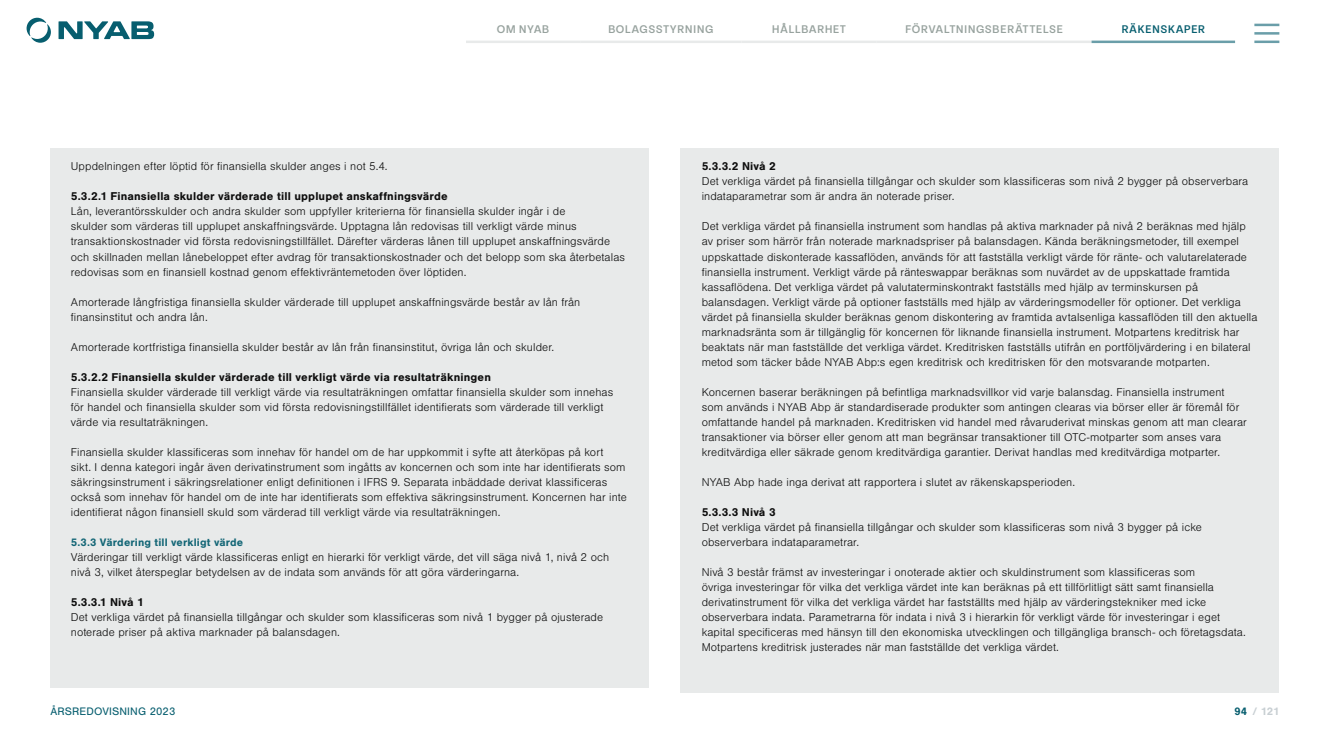
<style>
.page{position:relative;width:1329px;height:745px;background:#fff}
.page>*{position:absolute;margin:0;border:0;box-sizing:border-box;transform-origin:0 0}
.t1{font:500 11.88px "Tenon";letter-spacing:.025em;color:#97a29e}
.t2{font:500 11.88px "Tenon";letter-spacing:.025em;color:#075e6f}
.Accounting_body{font:300 11.75px/15px "Nimbus San";letter-spacing:.01em;color:#0d0d0d}
.Accounting_body-2{font:700 11.75px "Nimbus San";letter-spacing:.01em;color:#0d0d0d}
.Accounting_body-3{font:700 11.25px "Nimbus San";letter-spacing:.015em;color:#136676}
.t3{font:11.25px "Nimbus San";letter-spacing:.01em;color:#075e6f}
.t4{font:700 11.25px "Nimbus San";color:#c8cfd3}
.s1{color:#075e6f}
</style>
<div class="page">
<div style="left:50px;top:148px;width:598px;height:44px;background:#e8eaea"></div>
<div style="left:50px;top:178px;width:598px;height:44px;background:#e8eaea"></div>
<div style="left:50px;top:193px;width:598px;height:104px;background:#e8eaea"></div>
<div style="left:50px;top:283px;width:598px;height:59px;background:#e8eaea"></div>
<div style="left:50px;top:328px;width:598px;height:44px;background:#e8eaea"></div>
<div style="left:50px;top:358px;width:598px;height:44px;background:#e8eaea"></div>
<div style="left:50px;top:373px;width:598px;height:74px;background:#e8eaea"></div>
<div style="left:50px;top:433px;width:598px;height:104px;background:#e8eaea"></div>
<div style="left:50px;top:524px;width:598px;height:43px;background:#e8eaea"></div>
<div style="left:50px;top:538px;width:598px;height:59px;background:#e8eaea"></div>
<div style="left:50px;top:583px;width:598px;height:44px;background:#e8eaea"></div>
<div style="left:50px;top:598px;width:598px;height:48px;background:#e8eaea"></div>
<div style="left:50px;top:643px;width:598px;height:44px;background:#e8eaea"></div>
<div style="left:680px;top:148px;width:599px;height:44px;background:#e8eaea"></div>
<div style="left:680px;top:163px;width:599px;height:59px;background:#e8eaea"></div>
<div style="left:680px;top:208px;width:599px;height:179px;background:#e8eaea"></div>
<div style="left:680px;top:373px;width:599px;height:104px;background:#e8eaea"></div>
<div style="left:680px;top:463px;width:599px;height:44px;background:#e8eaea"></div>
<div style="left:680px;top:493px;width:599px;height:44px;background:#e8eaea"></div>
<div style="left:680px;top:508px;width:599px;height:59px;background:#e8eaea"></div>
<div style="left:680px;top:553px;width:599px;height:138px;background:#e8eaea"></div>
<svg style="left:59px;top:21px;width:95px;height:18px"></svg>
<svg style="left:27px;top:18px;width:24px;height:25px"></svg>
<hr style="left:1254px;top:24px;width:25px;height:2px;background:#6a9ea9">
<hr style="left:1254px;top:32px;width:25px;height:3px;background:#6a9ea9">
<hr style="left:1254px;top:41px;width:25px;height:2px;background:#6a9ea9">
<hr style="left:466px;top:41px;width:114px;height:2px;background:#e8eaea">
<hr style="left:580px;top:41px;width:161px;height:2px;background:#e8eaea">
<hr style="left:741px;top:41px;width:136px;height:2px;background:#e8eaea">
<hr style="left:877px;top:41px;width:214px;height:2px;background:#e8eaea">
<hr style="left:1091px;top:41px;width:144px;height:2px;background:#6a9ea9">
<p class="t1" style="left:497px;top:23px;width:54px">OM NYAB</p>
<p class="t1" style="left:608px;top:23px;width:107px">BOLAGSSTYRNING</p>
<p class="t1" style="left:772px;top:23px;width:76px">HÅLLBARHET</p>
<p class="t1" style="left:905px;top:23px;width:159px">FÖRVALTNINGSBERÄTTELSE</p>
<p class="t2" style="left:1121px;top:23px;width:85px">RÄKENSKAPER</p>
<p class="Accounting_body" style="left:71px;top:159px;width:318px">Uppdelningen efter löptid för finansiella skulder anges i not 5.4.</p>
<p class="Accounting_body-2" style="left:71px;top:190px;width:378px">5.3.2.1 Finansiella skulder värderade till upplupet anskaffningsvärde</p>
<p class="Accounting_body" style="left:71px;top:204px;width:556px">Lån, leverantörsskulder och andra skulder som uppfyller kriterierna för finansiella skulder ingår i de<br>skulder som värderas till upplupet anskaffningsvärde. Upptagna lån redovisas till verkligt värde minus transaktionskostnader vid första redovisningstillfället. Därefter värderas lånen till upplupet anskaffningsvärde och skillnaden mellan lånebeloppet efter avdrag för transaktionskostnader och det belopp som ska återbetalas redovisas som en finansiell kostnad genom effektivräntemetoden över löptiden.</p>
<p class="Accounting_body" style="left:71px;top:294px;width:511px">Amorterade långfristiga finansiella skulder värderade till upplupet anskaffningsvärde består av lån från finansinstitut och andra lån.</p>
<p class="Accounting_body" style="left:71px;top:339px;width:485px">Amorterade kortfristiga finansiella skulder består av lån från finansinstitut, övriga lån och skulder.</p>
<p class="Accounting_body-2" style="left:71px;top:370px;width:422px">5.3.2.2 Finansiella skulder värderade till verkligt värde via resultaträkningen</p>
<p class="Accounting_body" style="left:71px;top:384px;width:544px">Finansiella skulder värderade till verkligt värde via resultaträkningen omfattar finansiella skulder som innehas för handel och finansiella skulder som vid första redovisningstillfället identifierats som värderade till verkligt värde via resultaträkningen.</p>
<p class="Accounting_body" style="left:71px;top:444px;width:557px">Finansiella skulder klassificeras som innehav för handel om de har uppkommit i syfte att återköpas på kort<br>sikt. I denna kategori ingår även derivatinstrument som ingåtts av koncernen och som inte har identifierats som säkringsinstrument i säkringsrelationer enligt definitionen i IFRS 9. Separata inbäddade derivat klassificeras också som innehav för handel om de inte har identifierats som effektiva säkringsinstrument. Koncernen har inte identifierat någon finansiell skuld som värderad till verkligt värde via resultaträkningen.</p>
<p class="Accounting_body-3" style="left:71px;top:535px;width:174px">5.3.3 Värdering till verkligt värde</p>
<p class="Accounting_body" style="left:71px;top:549px;width:540px">Värderingar till verkligt värde klassificeras enligt en hierarki för verkligt värde, det vill säga nivå 1, nivå 2 och nivå 3, vilket återspeglar betydelsen av de indata som används för att göra värderingarna.</p>
<p class="Accounting_body-2" style="left:71px;top:595px;width:74px">5.3.3.1 Nivå 1</p>
<p class="Accounting_body" style="left:71px;top:609px;width:534px">Det verkliga värdet på finansiella tillgångar och skulder som klassificeras som nivå 1 bygger på ojusterade noterade priser på aktiva marknader på balansdagen.</p>
<p class="Accounting_body-2" style="left:702px;top:160px;width:76px">5.3.3.2 Nivå 2</p>
<p class="Accounting_body" style="left:702px;top:174px;width:548px">Det verkliga värdet på finansiella tillgångar och skulder som klassificeras som nivå 2 bygger på observerbara indataparametrar som är andra än noterade priser.</p>
<p class="Accounting_body" style="left:702px;top:219px;width:557px">Det verkliga värdet på finansiella instrument som handlas på aktiva marknader på nivå 2 beräknas med hjälp av priser som härrör från noterade marknadspriser på balansdagen. Kända beräkningsmetoder, till exempel uppskattade diskonterade kassaflöden, används för att fastställa verkligt värde för ränte- och valutarelaterade finansiella instrument. Verkligt värde på ränteswappar beräknas som nuvärdet av de uppskattade framtida kassaflödena. Det verkliga värdet på valutaterminskontrakt fastställs med hjälp av terminskursen på balansdagen. Verkligt värde på optioner fastställs med hjälp av värderingsmodeller för optioner. Det verkliga värdet på finansiella skulder beräknas genom diskontering av framtida avtalsenliga kassaflöden till den aktuella marknadsränta som är tillgänglig för koncernen för liknande finansiella instrument. Motpartens kreditrisk har beaktats när man fastställde det verkliga värdet. Kreditrisken fastställs utifrån en portföljvärdering i en bilateral metod som täcker både NYAB Abp:s egen kreditrisk och kreditrisken för den motsvarande motparten.</p>
<p class="Accounting_body" style="left:702px;top:384px;width:547px">Koncernen baserar beräkningen på befintliga marknadsvillkor vid varje balansdag. Finansiella instrument som används i NYAB Abp är standardiserade produkter som antingen clearas via börser eller är föremål för omfattande handel på marknaden. Kreditrisken vid handel med råvaruderivat minskas genom att man clearar transaktioner via börser eller genom att man begränsar transaktioner till OTC-motparter som anses vara kreditvärdiga eller säkrade genom kreditvärdiga garantier. Derivat handlas med kreditvärdiga motparter.</p>
<p class="Accounting_body" style="left:702px;top:474px;width:375px">NYAB Abp hade inga derivat att rapportera i slutet av räkenskapsperioden.</p>
<p class="Accounting_body-2" style="left:702px;top:505px;width:75px">5.3.3.3 Nivå 3</p>
<p class="Accounting_body" style="left:702px;top:519px;width:502px">Det verkliga värdet på finansiella tillgångar och skulder som klassificeras som nivå 3 bygger på icke observerbara indataparametrar.</p>
<p class="Accounting_body" style="left:702px;top:564px;width:546px">Nivå 3 består främst av investeringar i onoterade aktier och skuldinstrument som klassificeras som<br>övriga investeringar för vilka det verkliga värdet inte kan beräknas på ett tillförlitligt sätt samt finansiella derivatinstrument för vilka det verkliga värdet har fastställts med hjälp av värderingstekniker med icke observerbara indata. Parametrarna för indata i nivå 3 i hierarkin för verkligt värde för investeringar i eget kapital specificeras med hänsyn till den ekonomiska utvecklingen och tillgängliga bransch- och företagsdata.<br>Motpartens kreditrisk justerades när man fastställde det verkliga värdet.</p>
<p class="t3" style="left:50px;top:704px;width:126px">ÅRSREDOVISNING 2023</p>
<p class="t4" style="left:1234px;top:704px;width:47px"><span class="s1">94</span> / 121</p>
</div>
